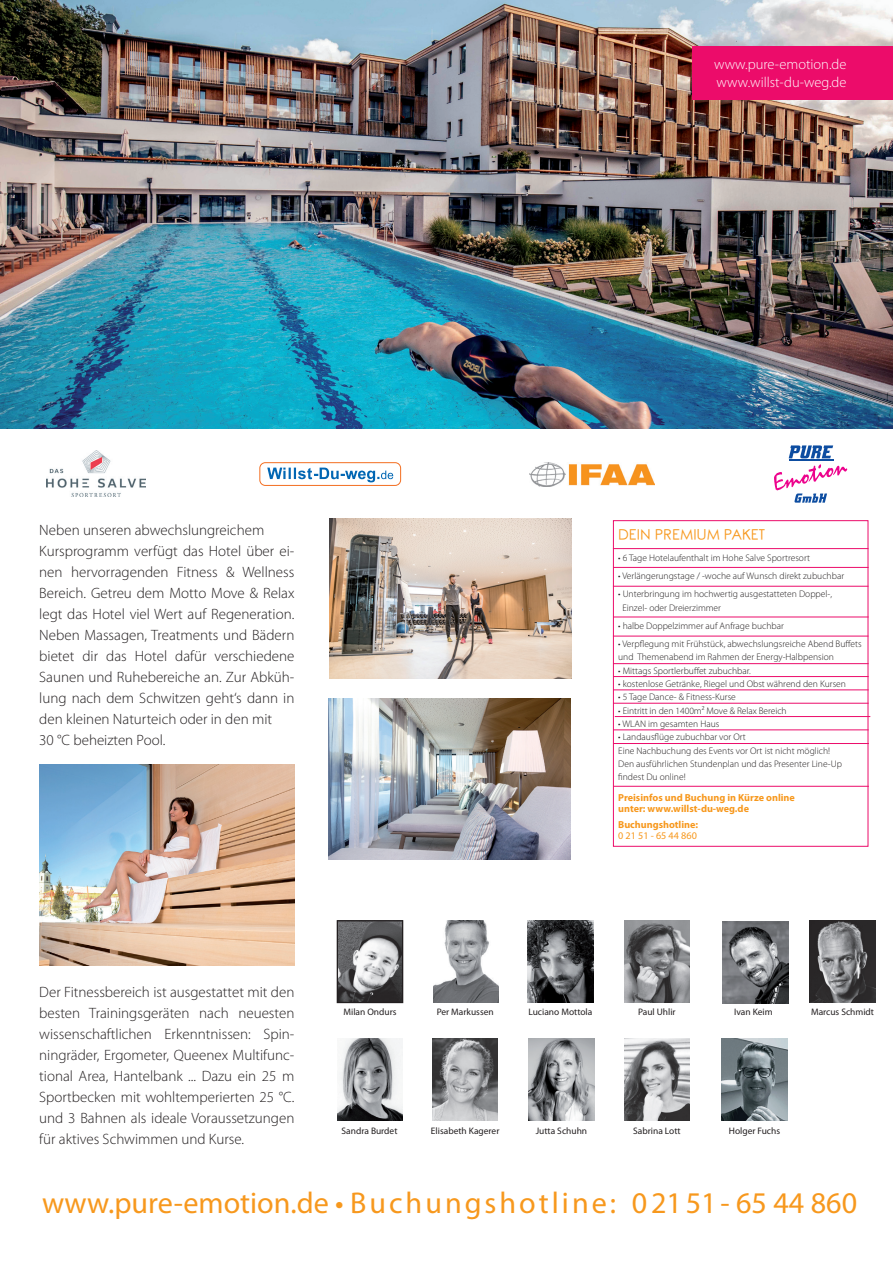
<style>
.page{position:relative;width:893px;height:1263px;background:#fff}
.page>*{position:absolute;margin:0;border:0;box-sizing:border-box;transform-origin:0 0}
.t1{font:30.15px "Myriad Pro";letter-spacing:.01em;color:#f7981d}
.t2{font:300 15px/21px "Myriad Pro";color:#231f20}
.t3{font:300 14.55px/17.9px "Myriad Pro";color:#fff}
.t4{font:14.4px "Rounded Elegance";color:#f7981d}
.t5{font:700 10.2px/10.8px "Myriad Pro";color:#f7981d}
.t6{font:10.2px "Myriad Pro";color:#f7981d}
.t7{font:300 9.6px/13.4px "Myriad Pro";color:#231f20}
.t8{font:9.45px "Myriad Pro";color:#231f20}
</style>
<div class="page">
<img style="left:0;top:0;width:893px;height:428px">
<div style="left:613px;top:520px;width:255px;height:327px;border:1px solid #ec0c6a"></div>
<hr style="left:613px;top:548px;width:255px;height:1px;background:#ec0c6a">
<hr style="left:613px;top:567px;width:256px;height:1px;background:#ec0c6a">
<hr style="left:613px;top:586px;width:255px;height:1px;background:#ec0c6a">
<hr style="left:613px;top:616px;width:256px;height:1px;background:#ec0c6a">
<hr style="left:613px;top:636px;width:255px;height:1px;background:#ec0c6a">
<hr style="left:613px;top:676px;width:256px;height:1px;background:#ec0c6a">
<hr style="left:613px;top:689px;width:256px;height:1px;background:#ec0c6a">
<hr style="left:613px;top:703px;width:256px;height:1px;background:#ec0c6a">
<hr style="left:615px;top:716px;width:255px;height:1px;background:#ec0c6a">
<hr style="left:613px;top:729px;width:256px;height:1px;background:#ec0c6a">
<hr style="left:613px;top:743px;width:256px;height:1px;background:#ec0c6a">
<hr style="left:613px;top:786px;width:256px;height:1px;background:#ec0c6a">
<div style="left:259px;top:462px;width:142px;height:24px;border:1px solid #f36e21;border-radius:5px"></div>
<svg style="left:267px;top:468px;width:126px;height:14px"></svg>
<svg style="left:789px;top:445px;width:44px;height:13px"></svg>
<hr style="left:789px;top:460px;width:44px;height:1px;background:#0d4da1">
<svg style="left:774px;top:464px;width:73px;height:39px"></svg>
<div style="left:693px;top:46px;width:200px;height:53px;background:#ec0c6a"></div>
<img style="left:39px;top:765px;width:255px;height:200px">
<img style="left:328px;top:698px;width:243px;height:162px">
<img style="left:329px;top:518px;width:243px;height:160px">
<img style="left:46px;top:451px;width:100px;height:46px">
<hr style="left:613px;top:663px;width:256px;height:1px;background:#ec0c6a">
<img style="left:722px;top:1039px;width:65px;height:81px">
<img style="left:624px;top:921px;width:65px;height:81px">
<img style="left:529px;top:1039px;width:65px;height:81px">
<img style="left:528px;top:921px;width:65px;height:81px">
<img style="left:339px;top:922px;width:62px;height:79px">
<div style="left:337px;top:920px;width:66px;height:83px;border:1px solid #231f20"></div>
<img style="left:433px;top:1039px;width:65px;height:81px">
<img style="left:337px;top:1039px;width:65px;height:81px">
<img style="left:624px;top:1039px;width:65px;height:81px">
<img style="left:433px;top:921px;width:65px;height:81px">
<img style="left:810px;top:921px;width:65px;height:81px">
<img style="left:723px;top:921px;width:65px;height:82px">
<img style="left:529px;top:462px;width:125px;height:24px">
<p class="t3" style="left:714px;top:55px;width:134px">www.pure-emotion.de www.willst-du-weg.de</p>
<p class="t2" style="left:39px;top:519px;width:257px">Neben unseren abwechslungreichem Kursprogramm verfügt das Hotel über ei&shy;nen hervorragenden Fitness &amp; Wellness Bereich. Getreu dem Motto Move &amp; Relax legt das Hotel viel Wert auf Regeneration.<br>Neben Massagen, Treatments und Bädern bietet dir das Hotel dafür verschiedene Saunen und Ruhebereiche an. Zur Abküh&shy;lung nach dem Schwitzen geht‘s dann in den kleinen Naturteich oder in den mit<br>30 °C beheizten Pool.</p>
<p class="t4" style="left:618px;top:527px;width:147px">DEIN PREMIUM PAKET</p>
<p class="t7" style="left:618px;top:551px;width:193px">• 6 Tage Hotelaufenthalt im Hohe Salve Sportresort</p>
<p class="t7" style="left:618px;top:569px;width:227px">• Verlängerungstage / -woche auf Wunsch direkt zubuchbar</p>
<p class="t7" style="left:622px;top:587px;width:211px;text-indent:-4px">• Unterbringung im hochwertig ausgestatteten Doppel-,<br>Einzel- oder Dreierzimmer</p>
<p class="t7" style="left:618px;top:619px;width:167px">• halbe Doppelzimmer auf Anfrage buchbar</p>
<p class="t7" style="left:618px;top:637px;width:245px">• Verpflegung mit Frühstück, abwechslungsreiche Abend Buffets und Themenabend im Rahmen der Energy-Halbpension</p>
<p class="t7" style="left:618px;top:663px;width:134px">• Mittags Sportlerbuffet zubuchbar.</p>
<p class="t7" style="left:618px;top:677px;width:229px">• kostenlose Getränke, Riegel und Obst während den Kursen</p>
<p class="t7" style="left:618px;top:690px;width:119px">• 5 Tage Dance- &amp; Fitness-Kurse</p>
<p class="t7" style="left:618px;top:704px;width:170px">• Eintritt in den 1400m² Move &amp; Relax Bereich</p>
<p class="t7" style="left:618px;top:717px;width:103px">• WLAN im gesamten Haus</p>
<p class="t7" style="left:618px;top:730px;width:225px">• Landausflüge zubuchbar vor Ort<br>Eine Nachbuchung des Events vor Ort ist nicht möglich!<br>Den ausführlichen Stundenplan und das Presenter Line-Up findest Du online!</p>
<p class="t5" style="left:618px;top:792px;width:178px">Preisinfos und Buchung in Kürze online unter: www.willst-du-weg.de</p>
<p class="t5" style="left:618px;top:819px;width:81px">Buchungshotline:</p>
<p class="t6" style="left:618px;top:829px;width:80px">0 21 51 - 65 44 860</p>
<p class="t2" style="left:39px;top:981px;width:257px;text-align:justify">Der Fitnessbereich ist ausgestattet mit den besten Trainingsgeräten nach neuesten wissenschaftlichen Erkenntnissen: Spin&shy;ningräder, Ergometer, Queenex Multifunc&shy;tional Area, Hantelbank ... Dazu ein 25 m Sportbecken mit wohltemperierten 25 °C. und 3 Bahnen als ideale Voraussetzungen für aktives Schwimmen und Kurse.</p>
<p class="t8" style="left:437px;top:1006px;width:59px">Per Markussen</p>
<p class="t8" style="left:734px;top:1006px;width:40px">Ivan Keim</p>
<p class="t8" style="left:811px;top:1006px;width:65px">Marcus Schmidt</p>
<p class="t8" style="left:343px;top:1006px;width:55px">Milan Ondurs</p>
<p class="t8" style="left:528px;top:1006px;width:65px">Luciano Mottola</p>
<p class="t8" style="left:638px;top:1006px;width:39px">Paul Uhlir</p>
<p class="t8" style="left:342px;top:1125px;width:57px">Sandra Burdet</p>
<p class="t8" style="left:431px;top:1125px;width:70px">Elisabeth Kagerer</p>
<p class="t8" style="left:633px;top:1125px;width:49px">Sabrina Lott</p>
<p class="t8" style="left:536px;top:1125px;width:53px">Jutta Schuhn</p>
<p class="t8" style="left:729px;top:1125px;width:53px">Holger Fuchs</p>
<h1 class="t1" style="left:42px;top:1184px;width:817px">www.pure-emotion.de • Buchungshotline: 02151- 65 44 860</h1>
</div>
